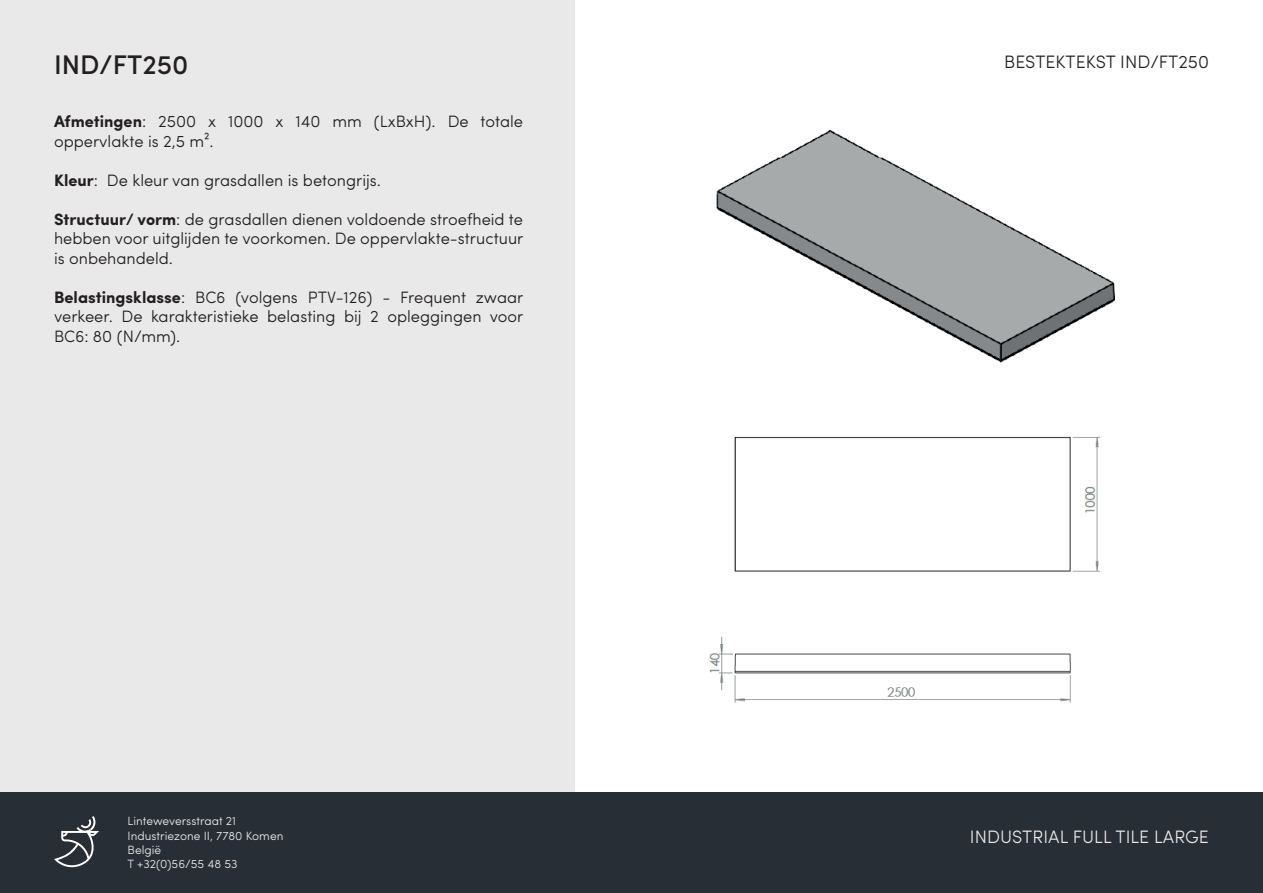
<style>
.page{position:relative;width:1263px;height:893px;background:#fff}
.page>*{position:absolute;margin:0;border:0;box-sizing:border-box;transform-origin:0 0}
.t1{font:500 27px "Sofia Pro";color:#231f20}
.t2{font:300 18px "Sofia Pro";color:#e9e9e9}
.t3{font:300 18px "Sofia Pro";color:#231f20}
.t4{font:300 16.5px/19.5px "Sofia Pro";color:#231f20;text-align:justify}
.t5{font:300 12px/14.4px "Sofia Pro";color:#e9e9e9}
.s1{font-weight:700}
</style>
<div class="page">
<div style="left:0;top:0;width:574px;height:893px;background:#e9e9e9"></div>
<div style="left:0;top:792px;width:1263px;height:101px;background:#282e35"></div>
<svg style="left:54px;top:816px;width:45px;height:51px"></svg>
<img style="left:716px;top:130px;width:399px;height:233px">
<div style="left:643px;top:289px;width:150px;height:91px;background:#fff"></div>
<img style="left:709px;top:436px;width:392px;height:267px">
<h1 class="t1" style="left:54px;top:45px;width:136px">IND/FT250</h1>
<p class="t4" style="left:54px;top:111px;width:471px"><span class="s1">Afmetingen</span>: 2500 x 1000 x 140 mm (LxBxH). De totale oppervlakte is 2,5 m².</p>
<p class="t4" style="left:54px;top:169px;width:329px"><span class="s1">Kleur</span>: De kleur van grasdallen is betongrijs.</p>
<p class="t4" style="left:54px;top:208px;width:471px"><span class="s1">Structuur/ vorm</span>: de grasdallen dienen voldoende stroefheid te hebben voor uitglijden te voorkomen. De oppervlakte-structuur is onbehandeld.</p>
<p class="t4" style="left:54px;top:286px;width:471px"><span class="s1">Belastingsklasse</span>: BC6 (volgens PTV-126) - Frequent zwaar verkeer. De karakteristieke belasting bij 2 opleggingen voor BC6: 80 (N/mm).</p>
<p class="t5" style="left:128px;top:813px;width:157px">Linteweversstraat 21<br>Industriezone II, 7780 Komen<br>België<br>T +32(0)56/55 48 53</p>
<p class="t3" style="left:1004px;top:48px;width:206px">BESTEKTEKST IND/FT250</p>
<p class="t2" style="left:970px;top:824px;width:241px">INDUSTRIAL FULL TILE LARGE</p>
</div>
